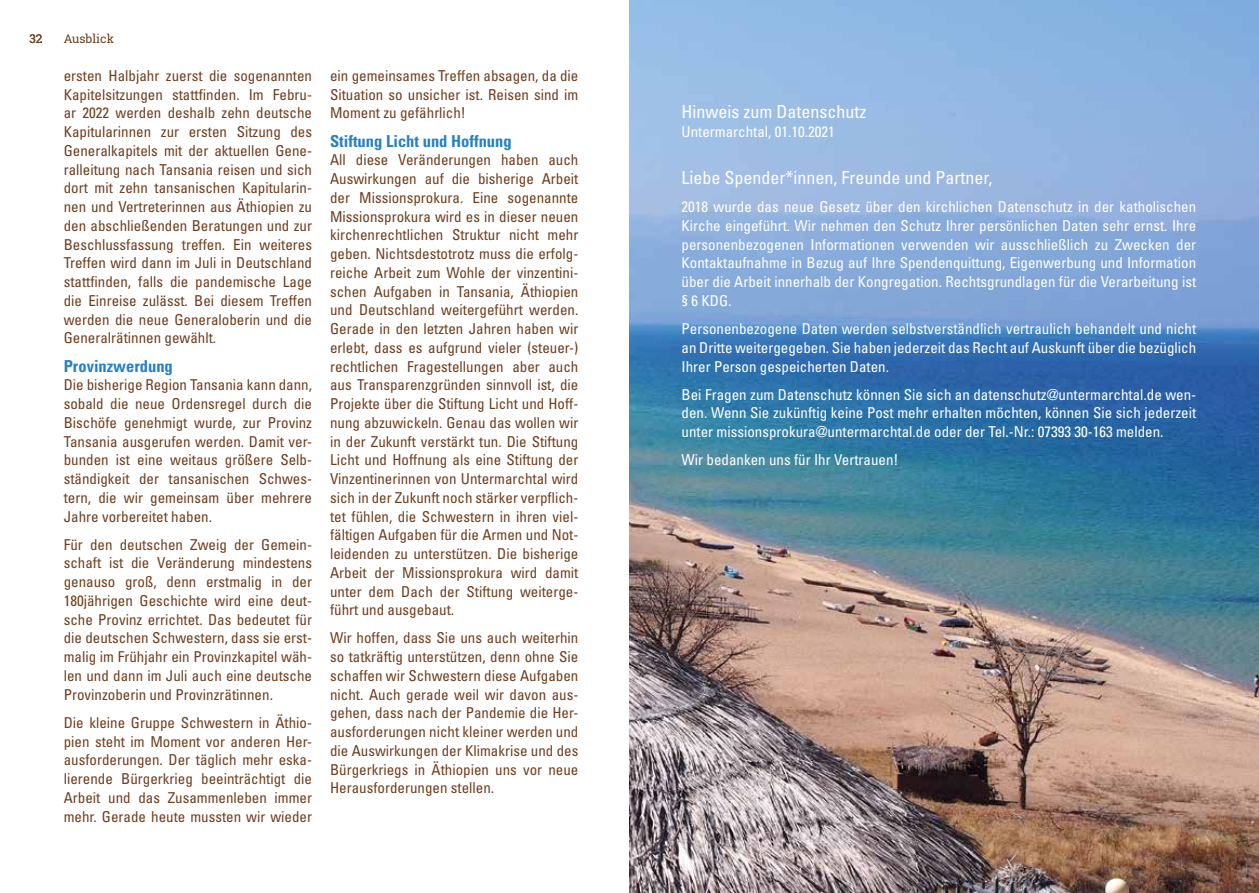
<style>
.page{position:relative;width:1259px;height:893px;background:#fff}
.page>*{position:absolute;margin:0;border:0;box-sizing:border-box;transform-origin:0 0}
.t1{font:condensed 18px "Univers";color:#fff}
.t2{font:700 condensed 16.5px "Univers";color:#2581c4}
.t3{font:condensed 15px/18.8px "Univers";color:#703e1d;text-align:justify}
.t4{font:condensed 15px/18.8px "Univers";color:#fff;text-align:justify}
.t5{font:12px "Roboto Slab";color:#703e1d}
</style>
<div class="page">
<img style="left:629px;top:0;width:630px;height:893px">
<p class="t5" style="left:30px;top:30px;width:14px">32</p>
<p class="t5" style="left:64px;top:30px;width:52px">Ausblick</p>
<p class="t3" style="left:64px;top:66px;width:250px">ersten Halbjahr zuerst die sogenannten Kapitelsitzungen stattfinden. Im Febru&shy;ar 2022 werden deshalb zehn deutsche Kapitularinnen zur ersten Sitzung des Generalkapitels mit der aktuellen Gene&shy;ralleitung nach Tansania reisen und sich dort mit zehn tansanischen Kapitularin&shy;nen und Vertreterinnen aus Äthiopien zu den abschließenden Beratungen und zur Beschlussfassung treffen. Ein weiteres Treffen wird dann im Juli in Deutschland stattfinden, falls die pandemische Lage die Einreise zulässt. Bei diesem Treffen werden die neue Generaloberin und die Generalrätinnen gewählt.</p>
<p class="t2" style="left:64px;top:356px;width:111px">Provinzwerdung</p>
<p class="t3" style="left:64px;top:375px;width:250px">Die bisherige Region Tansania kann dann, sobald die neue Ordensregel durch die Bischöfe genehmigt wurde, zur Provinz Tansania ausgerufen werden. Damit ver&shy;bunden ist eine weitaus größere Selb&shy;ständigkeit der tansanischen Schwes&shy;tern, die wir gemeinsam über mehrere Jahre vorbereitet haben.</p>
<p class="t3" style="left:64px;top:535px;width:250px">Für den deutschen Zweig der Gemein&shy;schaft ist die Veränderung mindestens genauso groß, denn erstmalig in der 180jährigen Geschichte wird eine deut&shy;sche Provinz errichtet. Das bedeutet für die deutschen Schwestern, dass sie erst&shy;malig im Frühjahr ein Provinzkapitel wäh&shy;len und dann im Juli auch eine deutsche Provinzoberin und Provinzrätinnen.</p>
<p class="t3" style="left:64px;top:713px;width:250px">Die kleine Gruppe Schwestern in Äthio&shy;pien steht im Moment vor anderen Her&shy;ausforderungen. Der täglich mehr eska&shy;lierende Bürgerkrieg beeinträchtigt die Arbeit und das Zusammenleben immer mehr. Gerade heute mussten wir wieder</p>
<p class="t3" style="left:330px;top:66px;width:250px">ein gemeinsames Treffen absagen, da die Situation so unsicher ist. Reisen sind im Moment zu gefährlich!</p>
<p class="t2" style="left:330px;top:131px;width:183px">Stiftung Licht und Hoffnung</p>
<p class="t3" style="left:330px;top:150px;width:250px">All diese Veränderungen haben auch Auswirkungen auf die bisherige Arbeit der Missionsprokura. Eine sogenannte Missionsprokura wird es in dieser neuen kirchenrechtlichen Struktur nicht mehr geben. Nichtsdestotrotz muss die erfolg&shy;reiche Arbeit zum Wohle der vinzentini&shy;schen Aufgaben in Tansania, Äthiopien und Deutschland weitergeführt werden.<br>Gerade in den letzten Jahren haben wir erlebt, dass es aufgrund vieler (steuer-) rechtlichen Fragestellungen aber auch aus Transparenzgründen sinnvoll ist, die Projekte über die Stiftung Licht und Hoff&shy;nung abzuwickeln. Genau das wollen wir in der Zukunft verstärkt tun. Die Stiftung Licht und Hoffnung als eine Stiftung der Vinzentinerinnen von Untermarchtal wird sich in der Zukunft noch stärker verpflich&shy;tet fühlen, die Schwestern in ihren viel&shy;fältigen Aufgaben für die Armen und Not&shy;leidenden zu unterstützen. Die bisherige Arbeit der Missionsprokura wird damit unter dem Dach der Stiftung weiterge&shy;führt und ausgebaut.</p>
<p class="t3" style="left:330px;top:628px;width:250px">Wir hoffen, dass Sie uns auch weiterhin so tatkräftig unterstützen, denn ohne Sie schaffen wir Schwestern diese Aufgaben nicht. Auch gerade weil wir davon aus&shy;gehen, dass nach der Pandemie die Her&shy;ausforderungen nicht kleiner werden und die Auswirkungen der Klimakrise und des Bürgerkriegs in Äthiopien uns vor neue Herausforderungen stellen.</p>
<p class="t1" style="left:681px;top:101px;width:186px">Hinweis zum Datenschutz</p>
<p class="t4" style="left:681px;top:122px;width:155px">Untermarchtal, 01.10.2021</p>
<p class="t1" style="left:681px;top:166px;width:312px">Liebe Spender*innen, Freunde und Partner,</p>
<p class="t4" style="left:681px;top:197px;width:516px">2018 wurde das neue Gesetz über den kirchlichen Datenschutz in der katholischen Kirche eingeführt. Wir nehmen den Schutz Ihrer persönlichen Daten sehr ernst. Ihre personenbezogenen Informationen verwenden wir ausschließlich zu Zwecken der Kontaktaufnahme in Bezug auf Ihre Spendenquittung, Eigenwerbung und Information über die Arbeit innerhalb der Kongregation. Rechtsgrundlagen für die Verarbeitung ist § 6 KDG.</p>
<p class="t4" style="left:681px;top:319px;width:516px">Personenbezogene Daten werden selbstverständlich vertraulich behandelt und nicht an Dritte weitergegeben. Sie haben jederzeit das Recht auf Auskunft über die bezüglich Ihrer Person gespeicherten Daten.</p>
<p class="t4" style="left:681px;top:385px;width:516px">Bei Fragen zum Datenschutz können Sie sich an datenschutz@untermarchtal.de wen&shy;den. Wenn Sie zukünftig keine Post mehr erhalten möchten, können Sie sich jederzeit unter missionsprokura@untermarchtal.de oder der Tel.-Nr.: 07393 30-163 melden.</p>
<p class="t4" style="left:681px;top:450px;width:218px">Wir bedanken uns für Ihr Vertrauen!</p>
</div>
